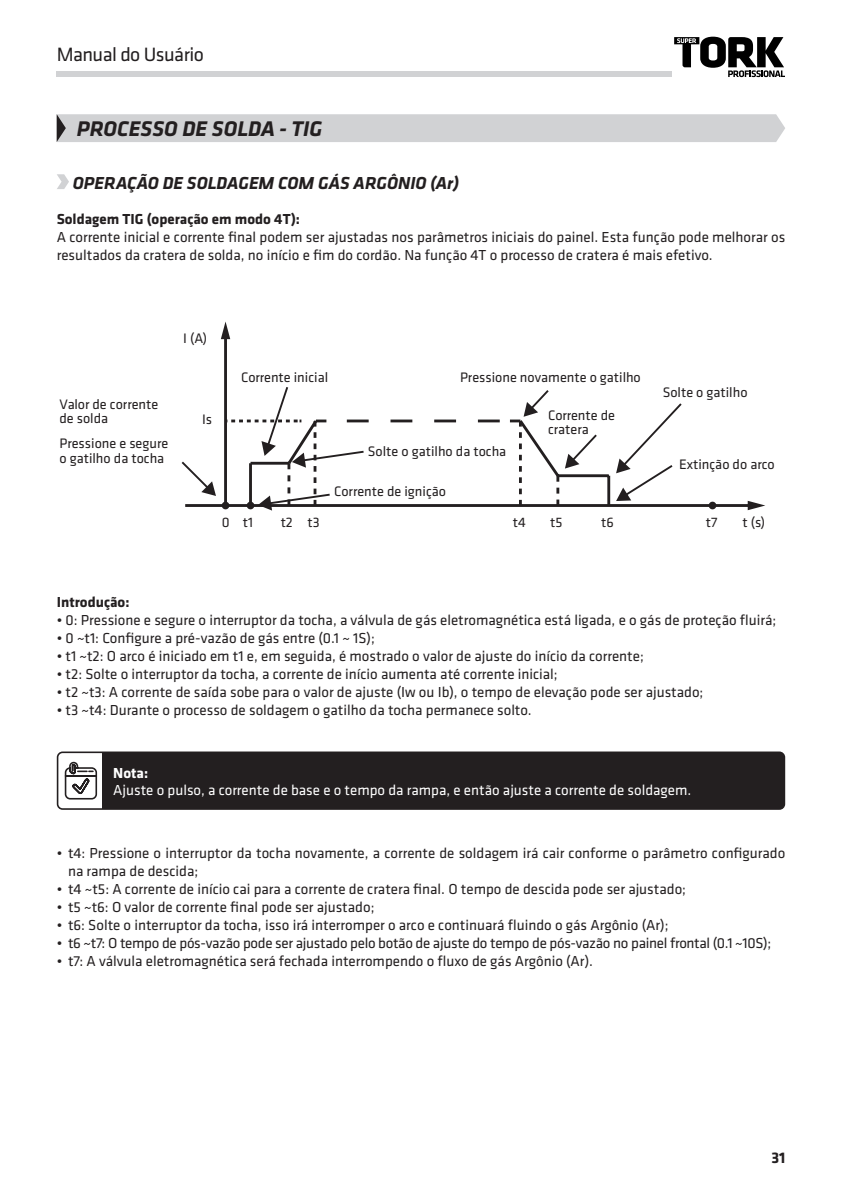
<style>
.page{position:relative;width:842px;height:1191px;background:#fff}
.page>*{position:absolute;margin:0;border:0;box-sizing:border-box;transform-origin:0 0}
.t1{font:italic 700 22px "Klavika CH";color:#231f20}
.t2{font:20px "Klavika CH";letter-spacing:-.025em;color:#231f20}
.t3{font:italic 700 18px "Klavika CH";color:#231f20}
.t4{font:700 16px "Klavika CH";color:#231f20}
.t5{font:15px/18px "Klavika CH";color:#231f20}
.t6{font:15px "Klavika CH";letter-spacing:-.02em;color:#231f20}
.t7{font:15px "Klavika CH";color:#fff}
.t8{font:700 15px "Klavika CH";color:#231f20}
.t9{font:700 15px "Klavika CH";color:#fff}
.t10{font:14.2px/14.2px "Klavika CH";color:#231f20}
</style>
<div class="page">
<div style="left:57px;top:71px;width:615px;height:6px;background:#d1d2d4"></div>
<svg style="left:674px;top:37px;width:111px;height:40px"></svg>
<svg style="left:57px;top:174px;width:12px;height:15px"></svg>
<hr style="left:185px;top:504px;width:566px;height:3px;background:#231f20">
<svg style="left:748px;top:501px;width:17px;height:9px"></svg>
<hr style="left:224px;top:336px;width:3px;height:169px;background:#231f20">
<svg style="left:221px;top:321px;width:9px;height:18px"></svg>
<div style="left:709px;top:501px;width:7px;height:8px;background:#231f20;border-radius:50%"></div>
<div style="left:222px;top:501px;width:7px;height:8px;background:#231f20;border-radius:50%"></div>
<svg style="left:181px;top:461px;width:35px;height:35px"></svg>
<svg style="left:226px;top:387px;width:458px;height:123px"></svg>
<div style="left:64px;top:754px;width:718px;height:53px;background:#231f20"></div>
<div style="left:57px;top:751px;width:728px;height:59px;border:2px solid #231f20;border-radius:5px"></div>
<div style="left:57px;top:114px;width:728px;height:28px;background:#d1d2d4"></div>
<h2 class="t2" style="left:57px;top:41px;width:149px">Manual do Usuário</h2>
<p class="t1" style="left:77px;top:113px;width:247px">PROCESSO DE SOLDA - TIG</p>
<p class="t3" style="left:73px;top:170px;width:388px">OPERAÇÃO DE SOLDAGEM COM GÁS ARGÔNIO (Ar)</p>
<p class="t8" style="left:57px;top:208px;width:245px">Soldagem TIG (operação em modo 4T):</p>
<p class="t5" style="left:57px;top:228px;width:730px">A corrente inicial e corrente final podem ser ajustadas nos parâmetros iniciais do painel. Esta função pode melhorar os resultados da cratera de solda, no início e fim do cordão. Na função 4T o processo de cratera é mais efetivo.</p>
<p class="t10" style="left:59px;top:397px;width:100px">Valor de corrente de solda</p>
<p class="t10" style="left:59px;top:436px;width:110px">Pressione e segure o gatilho da tocha</p>
<p class="t10" style="left:183px;top:331px;width:26px">I (A)</p>
<p class="t10" style="left:202px;top:412px;width:12px">Is</p>
<p class="t10" style="left:222px;top:514px;width:9px">0</p>
<p class="t10" style="left:241px;top:370px;width:89px">Corrente inicial</p>
<p class="t10" style="left:460px;top:370px;width:182px">Pressione novamente o gatilho</p>
<p class="t10" style="left:368px;top:443px;width:140px">Solte o gatilho da tocha</p>
<p class="t10" style="left:334px;top:484px;width:113px">Corrente de ignição</p>
<p class="t10" style="left:548px;top:407px;width:69px">Corrente de cratera</p>
<p class="t10" style="left:663px;top:385px;width:86px">Solte o gatilho</p>
<p class="t10" style="left:679px;top:456px;width:97px">Extinção do arco</p>
<p class="t10" style="left:243px;top:514px;width:12px">t1</p>
<p class="t10" style="left:281px;top:514px;width:40px">t2 t3</p>
<p class="t10" style="left:513px;top:514px;width:14px">t4</p>
<p class="t10" style="left:550px;top:514px;width:14px">t5</p>
<p class="t10" style="left:601px;top:514px;width:14px">t6</p>
<p class="t10" style="left:706px;top:514px;width:13px">t7</p>
<p class="t10" style="left:742px;top:514px;width:24px">t (s)</p>
<p class="t8" style="left:57px;top:591px;width:74px">Introdução:</p>
<p class="t5" style="left:57px;top:610px;width:721px">• 0: Pressione e segure o interruptor da tocha, a válvula de gás eletromagnética está ligada, e o gás de proteção fluirá;</p>
<p class="t5" style="left:57px;top:628px;width:320px">• 0 ~t1: Configure a pré-vazão de gás entre (0.1 ~ 1S);</p>
<p class="t5" style="left:57px;top:646px;width:589px">• t1 ~t2: O arco é iniciado em t1 e, em seguida, é mostrado o valor de ajuste do início da corrente;</p>
<p class="t5" style="left:57px;top:664px;width:503px">• t2: Solte o interruptor da tocha, a corrente de início aumenta até corrente inicial;</p>
<p class="t5" style="left:57px;top:682px;width:648px">• t2 ~t3: A corrente de saída sobe para o valor de ajuste (Iw ou Ib), o tempo de elevação pode ser ajustado;</p>
<p class="t5" style="left:57px;top:700px;width:477px">• t3 ~t4: Durante o processo de soldagem o gatilho da tocha permanece solto.</p>
<p class="t9" style="left:113px;top:762px;width:36px">Nota:</p>
<p class="t7" style="left:113px;top:780px;width:580px">Ajuste o pulso, a corrente de base e o tempo da rampa, e então ajuste a corrente de soldagem.</p>
<p class="t5" style="left:68px;top:843px;width:719px;text-indent:-11px">• t4: Pressione o interruptor da tocha novamente, a corrente de soldagem irá cair conforme o parâmetro configurado na rampa de descida;</p>
<p class="t5" style="left:57px;top:879px;width:631px">• t4 ~t5: A corrente de início cai para a corrente de cratera final. O tempo de descida pode ser ajustado;</p>
<p class="t5" style="left:57px;top:897px;width:319px">• t5 ~t6: O valor de corrente final pode ser ajustado;</p>
<p class="t5" style="left:57px;top:915px;width:613px">• t6: Solte o interruptor da tocha, isso irá interromper o arco e continuará fluindo o gás Argônio (Ar);</p>
<p class="t6" style="left:57px;top:933px;width:716px">• t6 ~t7: O tempo de pós-vazão pode ser ajustado pelo botão de ajuste do tempo de pós-vazão no painel frontal (0.1 ~10S);</p>
<p class="t5" style="left:57px;top:951px;width:538px">• t7: A válvula eletromagnética será fechada interrompendo o fluxo de gás Argônio (Ar).</p>
<p class="t4" style="left:771px;top:1145px;width:15px">31</p>
</div>
